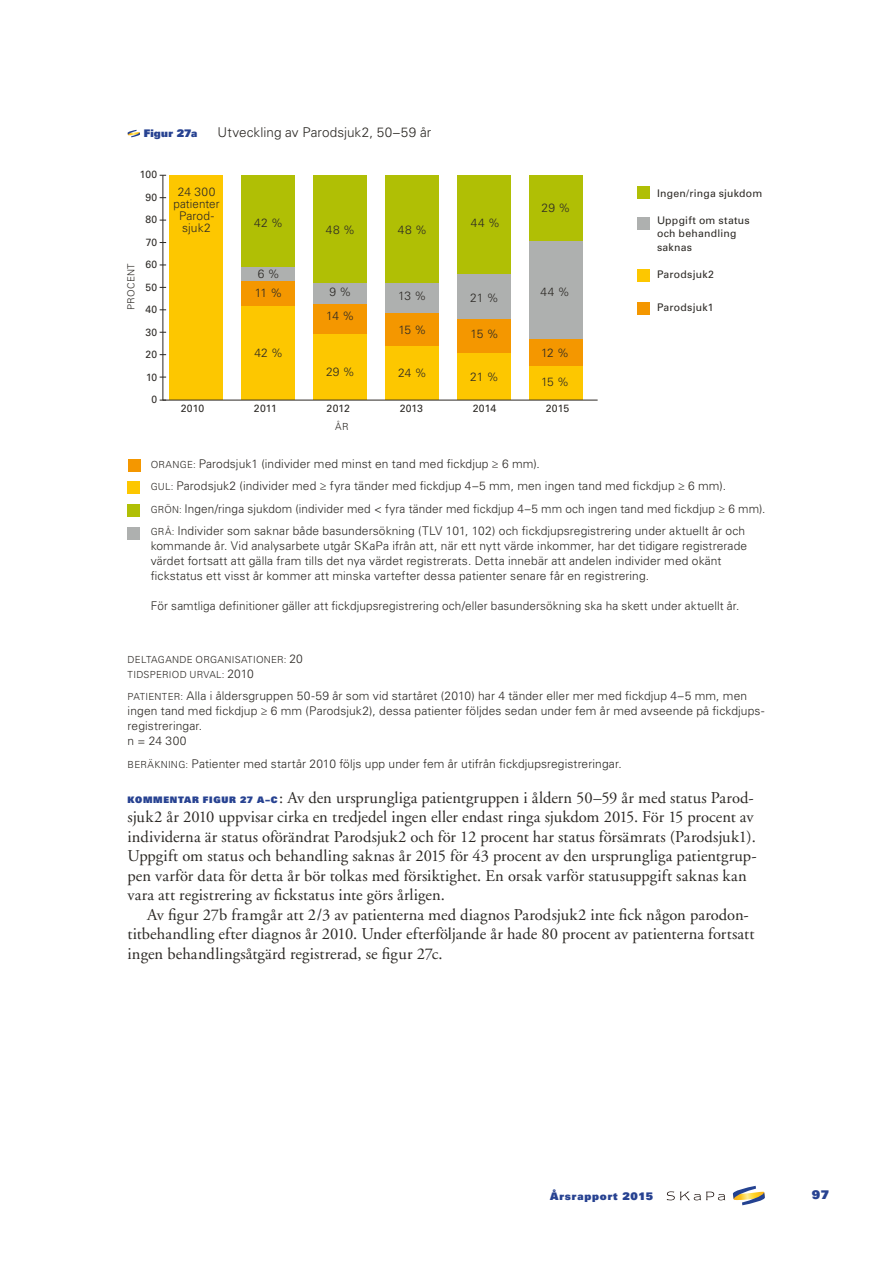
<style>
.page{position:relative;width:893px;height:1263px;background:#fff}
.page>*{position:absolute;margin:0;border:0;box-sizing:border-box;transform-origin:0 0}
.t1{font:16.5px/19.5px "Adobe Garamond";letter-spacing:.005em;color:#2c2925}
.t2{font:300 13.5px "Univers LT Std";letter-spacing:.005em;color:#2c2925}
.t3{font:300 12px/15px "Univers LT Std";letter-spacing:.01em;color:#2c2925}
.t4{font:12px "Univers LT Std X Black";color:#274291}
.t5{font:10.5px/22.5px "Univers LT Std";letter-spacing:.02em;color:#2c2925;text-align:right}
.t6{font:10.5px "Univers LT Std X Black";letter-spacing:.07em;color:#274291}
.t7{font:10.5px "Univers LT Std X Black";letter-spacing:.025em;color:#274291}
.t8{font:300 9.75px/15px "Univers LT Std";letter-spacing:.025em;color:#2c2925}
.s1{font-size:9.75px}
.s2{font-size:12px}
.s3{font-family:"Univers LT Std X Black";font-size:9px;color:#274291}
</style>
<div class="page">
<svg style="left:733px;top:1186px;width:32px;height:19px"></svg>
<svg style="left:667px;top:1191px;width:58px;height:9px"></svg>
<svg style="left:128px;top:130px;width:12px;height:7px"></svg>
<div style="left:128px;top:459px;width:12px;height:12px;background:#f49700"></div>
<div style="left:128px;top:482px;width:12px;height:12px;background:#fdc700"></div>
<div style="left:128px;top:504px;width:12px;height:12px;background:#b0bf05"></div>
<div style="left:128px;top:527px;width:12px;height:12px;background:#aeb0af"></div>
<div style="left:385px;top:175px;width:54px;height:108px;background:#b0bf05"></div>
<div style="left:314px;top:175px;width:53px;height:108px;background:#b0bf05"></div>
<div style="left:242px;top:175px;width:53px;height:95px;background:#b0bf05"></div>
<div style="left:242px;top:306px;width:53px;height:94px;background:#fdc700"></div>
<div style="left:385px;top:346px;width:54px;height:54px;background:#fdc700"></div>
<div style="left:170px;top:175px;width:53px;height:225px;background:#fdc700"></div>
<div style="left:385px;top:312px;width:54px;height:34px;background:#f49700"></div>
<div style="left:385px;top:283px;width:54px;height:29px;background:#aeb0af"></div>
<div style="left:314px;top:303px;width:53px;height:32px;background:#f49700"></div>
<div style="left:314px;top:283px;width:53px;height:20px;background:#aeb0af"></div>
<div style="left:242px;top:281px;width:53px;height:25px;background:#f49700"></div>
<div style="left:242px;top:267px;width:53px;height:14px;background:#aeb0af"></div>
<div style="left:457px;top:353px;width:54px;height:47px;background:#fdc700"></div>
<div style="left:457px;top:319px;width:54px;height:34px;background:#f49700"></div>
<div style="left:457px;top:272px;width:54px;height:47px;background:#aeb0af"></div>
<div style="left:457px;top:175px;width:54px;height:99px;background:#b0bf05"></div>
<div style="left:529px;top:366px;width:53px;height:34px;background:#fdc700"></div>
<div style="left:529px;top:339px;width:53px;height:27px;background:#f49700"></div>
<div style="left:529px;top:240px;width:53px;height:99px;background:#aeb0af"></div>
<div style="left:529px;top:175px;width:53px;height:65px;background:#b0bf05"></div>
<div style="left:314px;top:335px;width:53px;height:65px;background:#fdc700"></div>
<hr style="left:163px;top:175px;width:1px;height:225px;background:#2c2925">
<hr style="left:163px;top:400px;width:435px;height:1px;background:#2c2925">
<div style="left:638px;top:187px;width:12px;height:12px;background:#b0bf05"></div>
<div style="left:638px;top:217px;width:12px;height:12px;background:#aeb0af"></div>
<div style="left:638px;top:270px;width:12px;height:12px;background:#fdc700"></div>
<div style="left:638px;top:302px;width:12px;height:12px;background:#f49700"></div>
<p class="t7" style="left:144px;top:127px;width:55px">Figur 27a</p>
<p class="t2" style="left:218px;top:124px;width:215px">Utveckling av Parodsjuk2, 50–59 år</p>
<p class="t5" style="left:140px;top:164px;width:19px">100<br>90<br>80<br>70<br>60<br>50<br>40<br>30<br>20<br>10<br>0</p>
<p class="t8" style="left:124px;top:310px;width:48px;rotate:-90deg">PROCENT</p>
<p class="t3" style="left:173px;top:186px;width:48px;line-height:12px;text-align:center">24 300 patienter<br>Parod&shy;sjuk2</p>
<p class="t3" style="left:254px;top:215px;width:30px">42 %</p>
<p class="t3" style="left:258px;top:266px;width:23px">6 %</p>
<p class="t3" style="left:326px;top:222px;width:31px">48 %</p>
<p class="t3" style="left:398px;top:222px;width:31px">48 %</p>
<p class="t3" style="left:471px;top:215px;width:31px">44 %</p>
<p class="t3" style="left:542px;top:200px;width:30px">29 %</p>
<p class="t3" style="left:255px;top:285px;width:29px">11 %</p>
<p class="t3" style="left:540px;top:284px;width:31px">44 %</p>
<p class="t3" style="left:326px;top:308px;width:30px">14 %</p>
<p class="t3" style="left:398px;top:322px;width:30px">15 %</p>
<p class="t3" style="left:470px;top:326px;width:30px">15 %</p>
<p class="t3" style="left:254px;top:345px;width:30px">42 %</p>
<p class="t3" style="left:541px;top:345px;width:30px">12 %</p>
<p class="t3" style="left:326px;top:364px;width:30px">29 %</p>
<p class="t3" style="left:398px;top:366px;width:30px">24 %</p>
<p class="t3" style="left:470px;top:369px;width:30px">21 %</p>
<p class="t3" style="left:541px;top:374px;width:30px">15 %</p>
<p class="t3" style="left:329px;top:284px;width:23px">9 %</p>
<p class="t3" style="left:398px;top:288px;width:30px">13 %</p>
<p class="t3" style="left:470px;top:290px;width:30px">21 %</p>
<p class="t5" style="left:181px;top:397px;width:25px">2010</p>
<p class="t5" style="left:254px;top:397px;width:24px">2011</p>
<p class="t5" style="left:327px;top:397px;width:25px">2012</p>
<p class="t5" style="left:400px;top:397px;width:25px">2013</p>
<p class="t5" style="left:473px;top:397px;width:25px">2014</p>
<p class="t5" style="left:546px;top:397px;width:25px">2015</p>
<p class="t8" style="left:335px;top:419px;width:15px">ÅR</p>
<p class="t5" style="left:657px;top:182px;width:107px">Ingen/ringa sjukdom</p>
<p class="t5" style="left:657px;top:213px;width:94px;line-height:13.5px;text-align:left">Uppgift om status och behandling saknas</p>
<p class="t5" style="left:657px;top:263px;width:59px">Parodsjuk2</p>
<p class="t5" style="left:657px;top:296px;width:58px">Parodsjuk1</p>
<p class="t3" style="left:151px;top:452px;width:616px;line-height:22.5px"><span class="s1">ORANGE:</span> Parodsjuk1 (individer med minst en tand med fickdjup ≥ 6 mm).<br><span class="s1">GUL:</span> Parodsjuk2 (individer med ≥ fyra tänder med fickdjup 4–5 mm, men ingen tand med fickdjup ≥ 6 mm).<br><span class="s1">GRÖN:</span> Ingen/ringa sjukdom (individer med &lt; fyra tänder med fickdjup 4–5 mm och ingen tand med fickdjup ≥ 6 mm).<br><span class="s1">GRÅ:</span> Individer som saknar både basundersökning (TLV 101, 102) och fickdjupsregistrering under aktuellt år och</p>
<p class="t3" style="left:151px;top:539px;width:598px">kommande år. Vid analysarbete utgår SKaPa ifrån att, när ett nytt värde inkommer, har det tidigare registrerade värdet fortsatt att gälla fram tills det nya värdet registrerats. Detta innebär att andelen individer med okänt fickstatus ett visst år kommer att minska vartefter dessa patienter senare får en registrering.</p>
<p class="t3" style="left:151px;top:599px;width:590px">För samtliga definitioner gäller att fickdjupsregistrering och/eller basundersökning ska ha skett under aktuellt år.</p>
<p class="t8" style="left:128px;top:652px;width:177px">DELTAGANDE ORGANISATIONER: <span class="s2">20<br></span>TIDSPERIOD URVAL: <span class="s2">2010</span></p>
<p class="t3" style="left:128px;top:689px;width:638px"><span class="s1">PATIENTER:</span> Alla i åldersgruppen 50-59 år som vid startåret (2010) har 4 tänder eller mer med fickdjup 4–5 mm, men ingen tand med fickdjup ≥ 6 mm (Parodsjuk2), dessa patienter följdes sedan under fem år med avseende på fickdjups&shy;registreringar.<br>n = 24 300</p>
<p class="t3" style="left:128px;top:756px;width:496px"><span class="s1">BERÄKNING:</span> Patienter med startår 2010 följs upp under fem år utifrån fickdjupsregistreringar.</p>
<p class="t1" style="left:128px;top:788px;width:631px"><span class="s3">KOMMENTAR FIGUR 27 A–C</span> : Av den ursprungliga patientgruppen i åldern 50–59 år med status Parod&shy;sjuk2 år 2010 uppvisar cirka en tredjedel ingen eller endast ringa sjukdom 2015. För 15 procent av individerna är status oförändrat Parodsjuk2 och för 12 procent har status försämrats (Parodsjuk1).<br>Uppgift om status och behandling saknas år 2015 för 43 procent av den ursprungliga patientgrup&shy;pen varför data för detta år bör tolkas med försiktighet. En orsak varför statusuppgift saknas kan vara att registrering av fickstatus inte görs årligen.</p>
<p class="t1" style="left:128px;top:905px;width:628px;text-indent:19px">Av figur 27b framgår att 2/3 av patienterna med diagnos Parodsjuk2 inte fick någon parodon&shy;titbehandling efter diagnos år 2010. Under efterföljande år hade 80 procent av patienterna fortsatt ingen behandlingsåtgärd registrerad, se figur 27c.</p>
<p class="t6" style="left:550px;top:1189px;width:105px">Årsrapport 2015</p>
<p class="t4" style="left:812px;top:1187px;width:19px">97</p>
</div>
